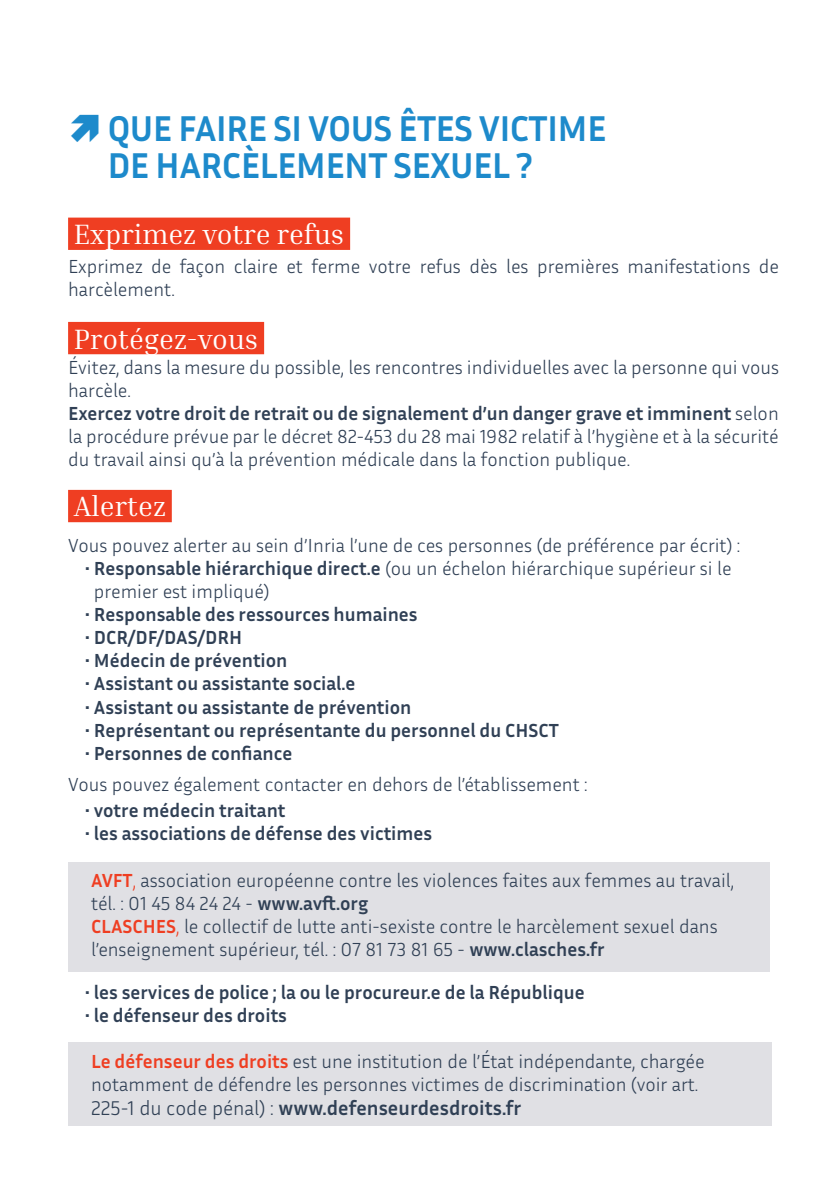
<style>
.page{position:relative;width:840px;height:1191px;background:#fff}
.page>*{position:absolute;margin:0;border:0;box-sizing:border-box;transform-origin:0 0}
.t1{font:700 36.4px/36.4px "Inria Sans";letter-spacing:-.02em;color:#1d8acb}
.t2{font:28.2px "Inria Serif";color:#fff}
.t3{font:700 20.2px "Inria Sans";color:#304055}
.t4{font:300 19.2px/23px "Inria Sans";color:#304055}
.t5{font:700 19.2px "Inria Sans";color:#304055}
.s1{font-weight:700}
.s2{font-weight:700;color:#ef3e22}
.s3{color:#ef3e22}
.s4{font-weight:300}
</style>
<div class="page">
<div style="left:68px;top:862px;width:701px;height:109px;background:#e0e0e4"></div>
<div style="left:68px;top:1042px;width:703px;height:83px;background:#e0e0e4"></div>
<div style="left:68px;top:218px;width:282px;height:32px;background:#ef3e22"></div>
<div style="left:68px;top:322px;width:196px;height:32px;background:#ef3e22"></div>
<div style="left:68px;top:490px;width:104px;height:32px;background:#ef3e22"></div>
<h1 class="t1" style="left:107px;top:110px;width:500px">QUE FAIRE SI VOUS ÊTES VICTIME<br>DE HARCÈLEMENT SEXUEL ?</h1>
<h2 class="t2" style="left:74px;top:217px;width:272px">Exprimez votre refus</h2>
<p class="t4" style="left:68px;top:254px;width:712px">Exprimez de façon claire et ferme votre refus dès les premières manifestations de harcèlement.</p>
<h2 class="t2" style="left:74px;top:321px;width:186px">Protégez-vous</h2>
<p class="t4" style="left:68px;top:355px;width:712px">Évitez, dans la mesure du possible, les rencontres individuelles avec la personne qui vous harcèle.<br><span class="s1">Exercez votre droit de retrait ou de signalement d’un danger grave et imminent</span> selon la procédure prévue par le décret 82-453 du 28 mai 1982 relatif à l’hygiène et à la sécurité du travail ainsi qu’à la prévention médicale dans la fonction publique.</p>
<h2 class="t2" style="left:74px;top:489px;width:94px">Alertez</h2>
<p class="t4" style="left:68px;top:533px;width:673px">Vous pouvez alerter au sein d’Inria l’une de ces personnes (de préférence par écrit) :</p>
<p class="t4" style="left:94px;top:556px;width:638px;text-indent:-9px"><span class="s1">• Responsable hiérarchique direct.e</span> (ou un échelon hiérarchique supérieur si le premier est impliqué)</p>
<p class="t5" style="left:85px;top:602px;width:334px">• Responsable des ressources humaines</p>
<p class="t5" style="left:85px;top:625px;width:158px">• DCR/DF/DAS/DRH</p>
<p class="t5" style="left:85px;top:648px;width:204px">• Médecin de prévention</p>
<p class="t5" style="left:85px;top:671px;width:272px">• Assistant ou assistante social.e</p>
<p class="t5" style="left:85px;top:694px;width:327px">• Assistant ou assistante de prévention</p>
<p class="t5" style="left:85px;top:717px;width:474px">• Représentant ou représentante du personnel du CHSCT</p>
<p class="t5" style="left:85px;top:741px;width:208px">• Personnes de confiance</p>
<p class="t4" style="left:68px;top:772px;width:520px">Vous pouvez également contacter en dehors de l’établissement :</p>
<p class="t5" style="left:85px;top:798px;width:201px">• votre médecin traitant</p>
<p class="t5" style="left:85px;top:821px;width:348px">• les associations de défense des victimes</p>
<p class="t4" style="left:91px;top:868px;width:644px"><span class="s2">AVFT</span><span class="s3">,</span> association européenne contre les violences faites aux femmes au travail, tél. : 01 45 84 24 24 - <span class="s1">www.avft.org<br></span><span class="s2">CLASCHES</span><span class="s3">,</span> le collectif de lutte anti-sexiste contre le harcèlement sexuel dans l’enseignement supérieur, tél. : 07 81 73 81 65 - <span class="s1">www.clasches.fr</span></p>
<p class="t5" style="left:85px;top:980px;width:501px">• les services de police ; la ou le procureur.e de la République</p>
<p class="t5" style="left:85px;top:1003px;width:203px">• le défenseur des droits</p>
<p class="t4" style="left:91px;top:1049px;width:614px"><span class="s2">Le défenseur des droits</span> est une institution de l’État indépendante, chargée notamment de défendre les personnes victimes de discrimination (voir art.</p>
<p class="t3" style="left:91px;top:1095px;width:431px"><span class="s4">225-1 du code pénal) :</span> www.defenseurdesdroits.fr</p>
</div>
